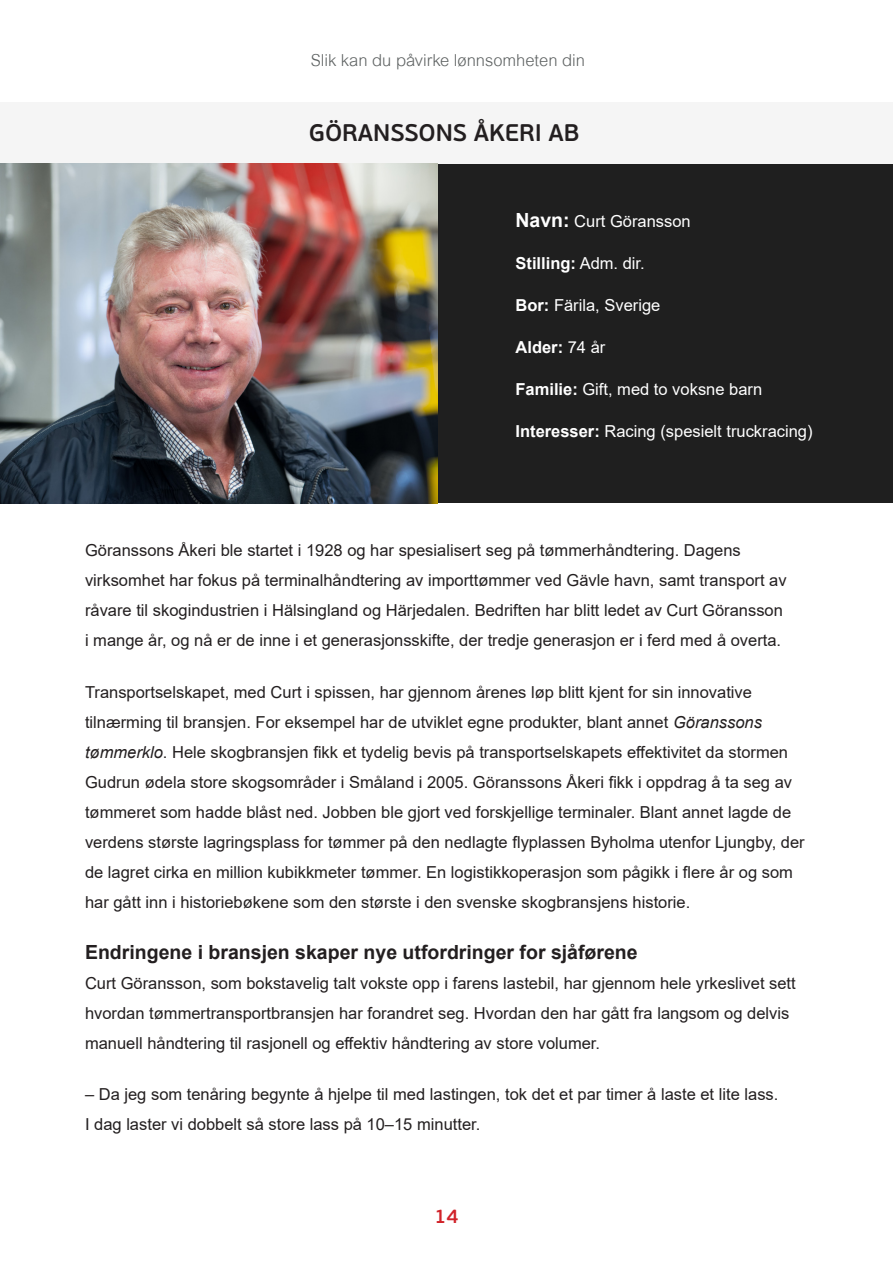
<style>
.page{position:relative;width:893px;height:1263px;background:#fff}
.page>*{position:absolute;margin:0;border:0;box-sizing:border-box;transform-origin:0 0}
.Country{font:600 24px "PF Beau Sans Pro";color:#231f20}
.Text{font:700 19.5px "Arial";color:#231f20}
.t1{font:600 19.5px "PF Beau Sans Pro";color:#d1232a}
.Text-2{font:16.5px/30px "Arial";color:#231f20}
.Text_White{font:16.5px "Arial";color:#fff}
.t2{font:300 16.5px "Arial MT Std";color:#5d6161}
.Text_White-2{font:700 16.5px "Arial";color:#fff}
.s1{font-weight:700;font-size:19.5px}
.s2{font-weight:400}
.s3{font-weight:700}
.s4{font-style:italic}
</style>
<div class="page">
<div style="left:438px;top:164px;width:455px;height:339px;background:#1f1f1f"></div>
<div style="left:0;top:102px;width:893px;height:62px;background:#f5f5f5"></div>
<img style="left:0;top:164px;width:438px;height:339px">
<p class="t2" style="left:311px;top:51px;width:276px">Slik kan du påvirke lønnsomheten din</p>
<p class="Country" style="left:309px;top:119px;width:272px">GÖRANSSONS ÅKERI AB</p>
<p class="Text_White" style="left:515px;top:210px;width:177px"><span class="s1">Navn:</span> Curt Göransson</p>
<p class="Text_White-2" style="left:515px;top:252px;width:131px">Stilling: <span class="s2">Adm. dir.</span></p>
<p class="Text_White" style="left:515px;top:294px;width:146px"><span class="s3">Bor:</span> Färila, Sverige</p>
<p class="Text_White-2" style="left:515px;top:336px;width:91px">Alder: <span class="s2">74 år</span></p>
<p class="Text_White" style="left:515px;top:378px;width:248px"><span class="s3">Familie:</span> Gift, med to voksne barn</p>
<p class="Text_White" style="left:515px;top:420px;width:299px"><span class="s3">Interesser:</span> Racing (spesielt truckracing)</p>
<p class="Text-2" style="left:85px;top:535px;width:703px">Göranssons Åkeri ble startet i 1928 og har spesialisert seg på tømmerhåndtering. Dagens virksomhet har fokus på terminalhåndtering av importtømmer ved Gävle havn, samt transport av råvare til skogindustrien i Hälsingland og Härjedalen. Bedriften har blitt ledet av Curt Göransson i mange år, og nå er de inne i et generasjonsskifte, der tredje generasjon er i ferd med å overta.</p>
<p class="Text-2" style="left:85px;top:677px;width:721px">Transportselskapet, med Curt i spissen, har gjennom årenes løp blitt kjent for sin innovative tilnærming til bransjen. For eksempel har de utviklet egne produkter, blant annet <span class="s4">Göranssons tømmerklo</span>. Hele skogbransjen fikk et tydelig bevis på transportselskapets effektivitet da stormen Gudrun ødela store skogsområder i Småland i 2005. Göranssons Åkeri fikk i oppdrag å ta seg av tømmeret som hadde blåst ned. Jobben ble gjort ved forskjellige terminaler. Blant annet lagde de verdens største lagringsplass for tømmer på den nedlagte flyplassen Byholma utenfor Ljungby, der de lagret cirka en million kubikkmeter tømmer. En logistikkoperasjon som pågikk i flere år og som har gått inn i historiebøkene som den største i den svenske skogbransjens historie.</p>
<p class="Text" style="left:85px;top:938px;width:554px">Endringene i bransjen skaper nye utfordringer for sjåførene</p>
<p class="Text-2" style="left:85px;top:968px;width:712px">Curt Göransson, som bokstavelig talt vokste opp i farens lastebil, har gjennom hele yrkeslivet sett hvordan tømmertransportbransjen har forandret seg. Hvordan den har gått fra langsom og delvis manuell håndtering til rasjonell og effektiv håndtering av store volumer.</p>
<p class="Text-2" style="left:85px;top:1079px;width:695px">– Da jeg som tenåring begynte å hjelpe til med lastingen, tok det et par timer å laste et lite lass.<br>I dag laster vi dobbelt så store lass på 10–15 minutter.</p>
<p class="t1" style="left:434px;top:1205px;width:26px">14</p>
</div>
